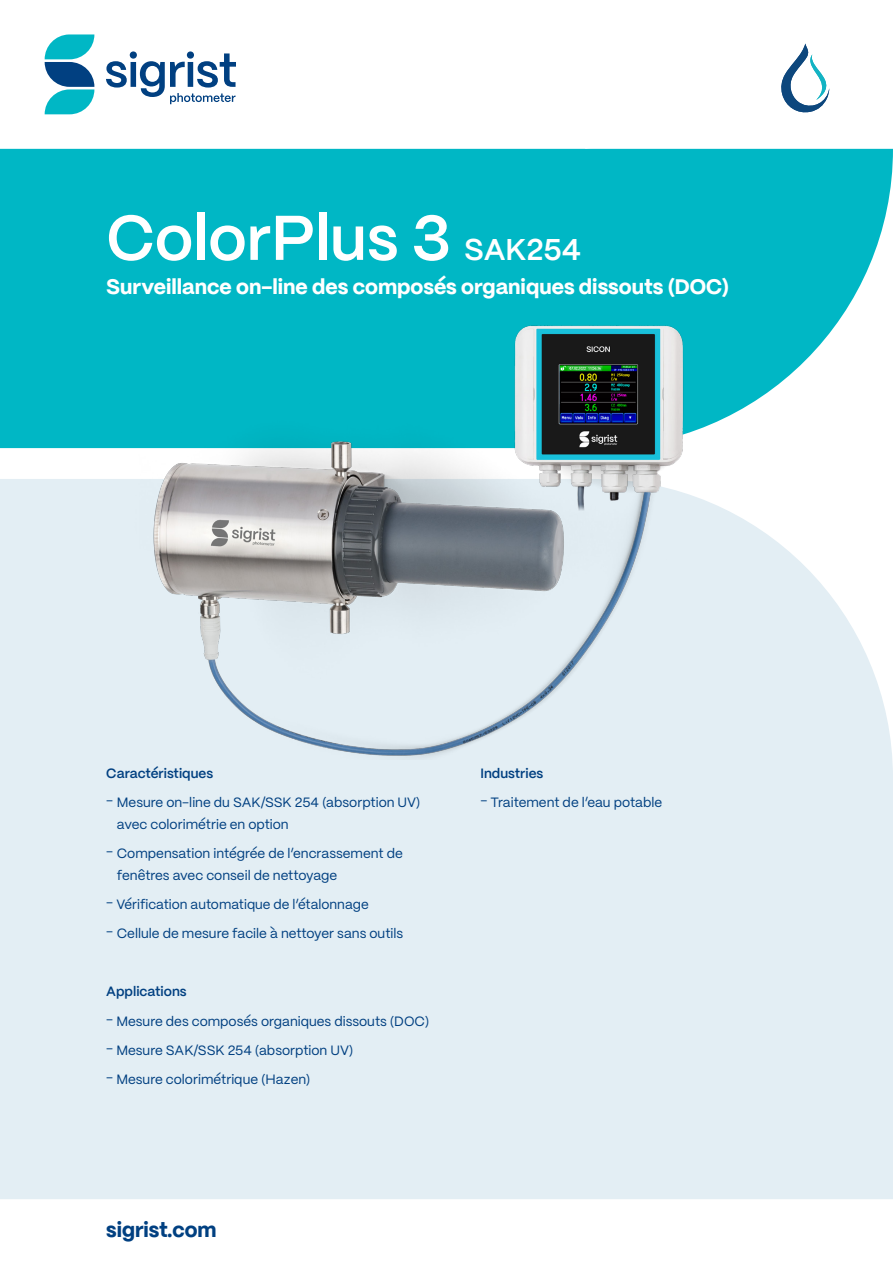
<style>
.page{position:relative;width:893px;height:1263px;background:#fff}
.page>*{position:absolute;margin:0;border:0;box-sizing:border-box;transform-origin:0 0}
._40_Titel{font:600 63px "PP Mori";color:#fff}
._41_Untertitel{font:800 21px "PP Mori";color:#fff}
.t1{font:800 21px "PP Mori";color:#014081}
.Grundtext{font:13.5px/21.8px "PP Mori";color:#014081}
.Untertitel{font:600 13.5px "PP Mori";color:#014081}
.s1{font-size:30px}
</style>
<div class="page">
<svg style="left:0;top:149px;width:893px;height:299px;background:#1abeca"></svg>
<div style="left:0;top:479px;width:893px;height:720px;background:#e3eef4"></div>
<svg style="left:45px;top:34px;width:49px;height:80px"></svg>
<svg style="left:106px;top:51px;width:130px;height:53px"></svg>
<img style="left:124px;top:298px;width:586px;height:461px">
<svg style="left:781px;top:44px;width:48px;height:69px"></svg>
<p class="_40_Titel" style="left:106px;top:183px;width:476px">ColorPlus 3 <span class="s1">SAK254</span></p>
<p class="_41_Untertitel" style="left:106px;top:268px;width:624px">Surveillance on-line des composés organiques dissouts (DOC)</p>
<p class="Untertitel" style="left:106px;top:761px;width:108px">Caractéristiques</p>
<p class="Grundtext" style="left:117px;top:790px;width:305px;text-indent:-11px">- Mesure on-line du SAK/SSK 254 (absorption UV) avec colorimétrie en option</p>
<p class="Grundtext" style="left:117px;top:841px;width:287px;text-indent:-11px">- Compensation intégrée de l’encrassement de fenêtres avec conseil de nettoyage</p>
<p class="Grundtext" style="left:106px;top:892px;width:264px">- Vérification automatique de l’étalonnage</p>
<p class="Grundtext" style="left:106px;top:921px;width:298px">- Cellule de mesure facile à nettoyer sans outils</p>
<p class="Untertitel" style="left:106px;top:980px;width:82px">Applications</p>
<p class="Grundtext" style="left:106px;top:1009px;width:325px">- Mesure des composés organiques dissouts (DOC)</p>
<p class="Grundtext" style="left:106px;top:1038px;width:249px">- Mesure SAK/SSK 254 (absorption UV)</p>
<p class="Grundtext" style="left:106px;top:1067px;width:206px">- Mesure colorimétrique (Hazen)</p>
<p class="Untertitel" style="left:480px;top:761px;width:64px">Industries</p>
<p class="Grundtext" style="left:480px;top:790px;width:183px">- Traitement de l’eau potable</p>
<p class="t1" style="left:106px;top:1211px;width:112px">sigrist.com</p>
</div>
